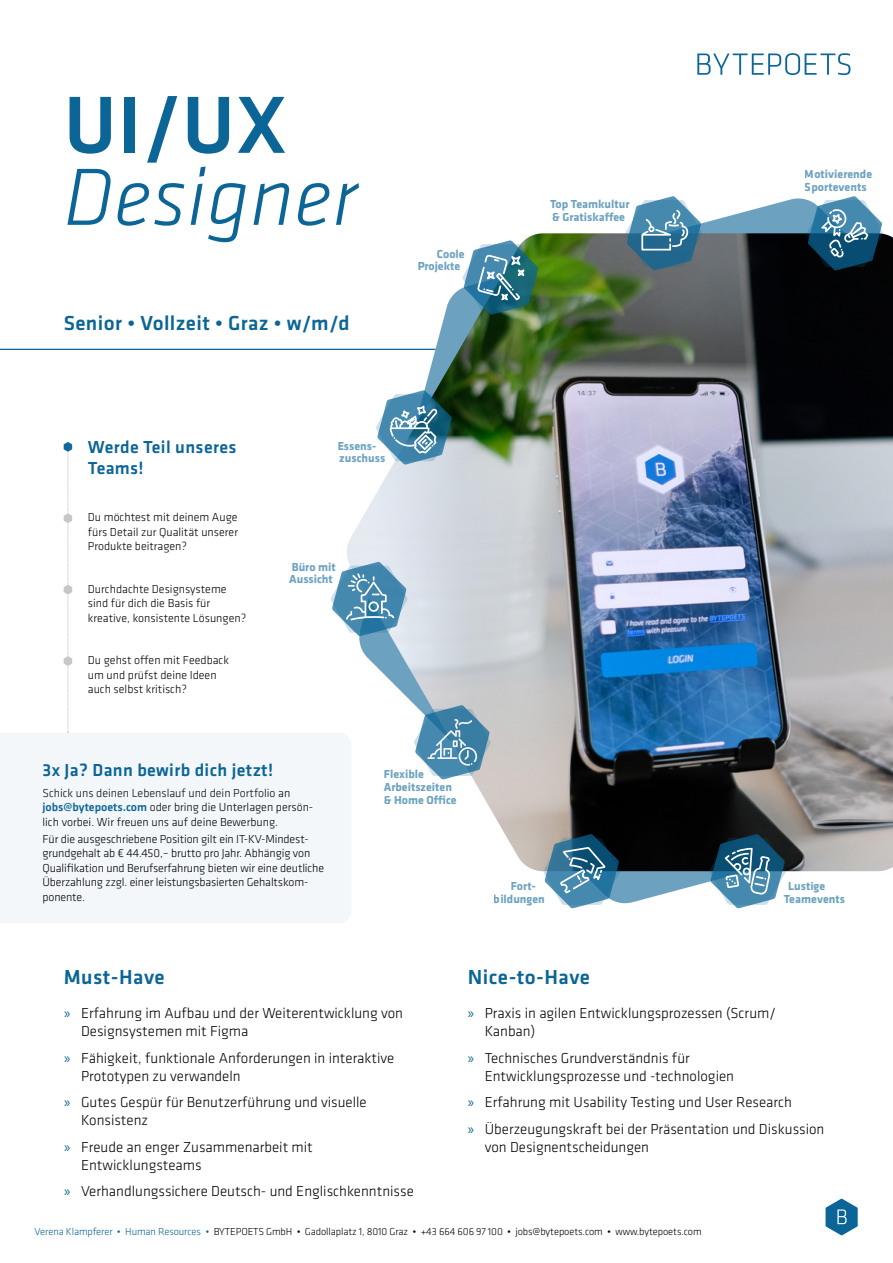
<style>
.page{position:relative;width:893px;height:1263px;background:#fff}
.page>*{position:absolute;margin:0;border:0;box-sizing:border-box;transform-origin:0 0}
.t1{font:italic 300 84px "Klavika";letter-spacing:.01em;color:#0b6597}
.t2{font:500 84px "Klavika";color:#0b6597}
.t3{font:500 21px "Klavika";letter-spacing:.02em;color:#0b6597}
.t4{font:500 18px/21px "Klavika";letter-spacing:.02em;color:#0b6597}
.t5{font:300 15px/18px "Klavika";color:#000}
.t6{font:300 12px/14.4px "Klavika";color:#000}
.t7{font:700 12px/12.8px "Klavika";color:#0b6597}
.t8{font:300 10.5px "Klavika";letter-spacing:-.01em;color:#000}
.s1{font-weight:500;color:#0b6597}
.s2{font-family:"Myriad Pro";font-weight:400;color:#0b6597}
.s3{color:#0b6597}
</style>
<div class="page">
<svg style="left:541px;top:198px;width:339px;height:706px"></svg>
<div style="left:0;top:733px;width:351px;height:190px;background:#f3f7fa"></div>
<svg style="left:826px;top:1198px;width:32px;height:37px"></svg>
<hr style="left:0;top:349px;width:436px;height:1px;background:#0b6597">
<svg style="left:64px;top:512px;width:8px;height:214px"></svg>
<svg style="left:697px;top:53px;width:153px;height:22px"></svg>
<div style="left:8px;top:726px;width:299px;height:89px;background:#f3f7fa"></div>
<img style="left:347px;top:233px;width:546px;height:638px">
<svg style="left:463px;top:240px;width:76px;height:75px;background:#568e96"></svg>
<svg style="left:709px;top:834px;width:77px;height:74px"></svg>
<svg style="left:625px;top:196px;width:77px;height:75px"></svg>
<svg style="left:331px;top:562px;width:76px;height:74px"></svg>
<svg style="left:807px;top:196px;width:76px;height:75px;background:#4a7790"></svg>
<svg style="left:543px;top:834px;width:77px;height:74px;background:#5b879f"></svg>
<svg style="left:414px;top:705px;width:77px;height:74px;background:#7ba6be"></svg>
<svg style="left:376px;top:390px;width:77px;height:75px"></svg>
<h1 class="t2" style="left:64px;top:68px;width:225px">UI/UX</h1>
<h1 class="t1" style="left:64px;top:146px;width:296px">Designer</h1>
<h2 class="t3" style="left:64px;top:309px;width:288px">Senior • Vollzeit • Graz • w/m/d</h2>
<p class="t7" style="left:417px;top:247px;width:49px;text-indent:20px">Coole<br>Projekte</p>
<p class="t7" style="left:550px;top:197px;width:81px">Top Teamkultur &amp; Gratiskaffee</p>
<h3 class="t4" style="left:88px;top:436px;width:150px">Werde Teil unseres<br>Teams!</h3>
<p class="t6" style="left:88px;top:510px;width:152px;text-align:justify">Du möchtest mit deinem Auge fürs Detail zur Qualität unserer Produkte beitragen?</p>
<p class="t6" style="left:88px;top:581px;width:160px">Durchdachte Designsysteme sind für dich die Basis für kreative, konsistente Lösungen?</p>
<p class="t6" style="left:88px;top:653px;width:143px">Du gehst offen mit Feedback um und prüfst deine Ideen auch selbst kritisch?</p>
<p class="t7" style="left:338px;top:439px;width:49px">Essens&shy;zuschuss</p>
<p class="t7" style="left:289px;top:560px;width:48px">Büro mit<br>Aussicht</p>
<h3 class="t4" style="left:43px;top:759px;width:232px">3x Ja? Dann bewirb dich jetzt!</h3>
<p class="t6" style="left:43px;top:785px;width:272px">Schick uns deinen Lebenslauf und dein Portfolio an <span class="s1">jobs@bytepoets.com</span> oder bring die Unterlagen persön&shy;lich vorbei. Wir freuen uns auf deine Bewerbung.</p>
<p class="t6" style="left:43px;top:832px;width:283px">Für die ausgeschriebene Position gilt ein IT-KV-Mindest&shy;grundgehalt ab € 44.450,– brutto pro Jahr. Abhängig von Qualifikation und Berufserfahrung bieten wir eine deutliche Überzahlung zzgl. einer leistungsbasierten Gehaltskom&shy;ponente.</p>
<p class="t7" style="left:384px;top:767px;width:74px">Flexible<br>Arbeitszeiten &amp; Home Office</p>
<p class="t7" style="left:494px;top:879px;width:53px;text-indent:17px">Fort&shy;bildungen</p>
<p class="t7" style="left:805px;top:168px;width:69px">Motivierende<br>Sportevents</p>
<p class="t7" style="left:784px;top:879px;width:63px;text-indent:4px">Lustige<br>Teamevents</p>
<h2 class="t3" style="left:64px;top:963px;width:102px">Must-Have</h2>
<h2 class="t3" style="left:468px;top:963px;width:124px">Nice-to-Have</h2>
<p class="t5" style="left:81px;top:1004px;width:323px;text-indent:-17px"><span class="s2">»</span> Erfahrung im Aufbau und der Weiterentwicklung von<br>Designsystemen mit Figma</p>
<p class="t5" style="left:81px;top:1048px;width:315px;text-indent:-17px"><span class="s2">»</span> Fähigkeit, funktionale Anforderungen in interaktive<br>Prototypen zu verwandeln</p>
<p class="t5" style="left:81px;top:1093px;width:287px;text-indent:-17px"><span class="s2">»</span> Gutes Gespür für Benutzerführung und visuelle<br>Konsistenz</p>
<p class="t5" style="left:81px;top:1137px;width:233px;text-indent:-17px"><span class="s2">»</span> Freude an enger Zusammenarbeit mit<br>Entwicklungsteams</p>
<p class="t5" style="left:64px;top:1182px;width:351px"><span class="s2">»</span> Verhandlungssichere Deutsch- und Englischkenntnisse</p>
<p class="t5" style="left:485px;top:1004px;width:293px;text-indent:-17px"><span class="s2">»</span> Praxis in agilen Entwicklungsprozessen (Scrum/<br>Kanban)</p>
<p class="t5" style="left:485px;top:1048px;width:251px;text-indent:-17px"><span class="s2">»</span> Technisches Grundverständnis für<br>Entwicklungsprozesse und -technologien</p>
<p class="t5" style="left:468px;top:1089px;width:358px;line-height:26.5px"><span class="s2">»</span> Erfahrung mit Usability Testing und User Research<br><span class="s2">»</span> Überzeugungskraft bei der Präsentation und Diskussion</p>
<p class="t5" style="left:485px;top:1137px;width:166px">von Designentscheidungen</p>
<p class="t8" style="left:35px;top:1225px;width:668px"><span class="s3">Verena Klampferer • Human Resources •</span> BYTEPOETS GmbH • Gadollaplatz 1, 8010 Graz • +43 664 606 97 100 • jobs@bytepoets.com • www.bytepoets.com</p>
</div>
